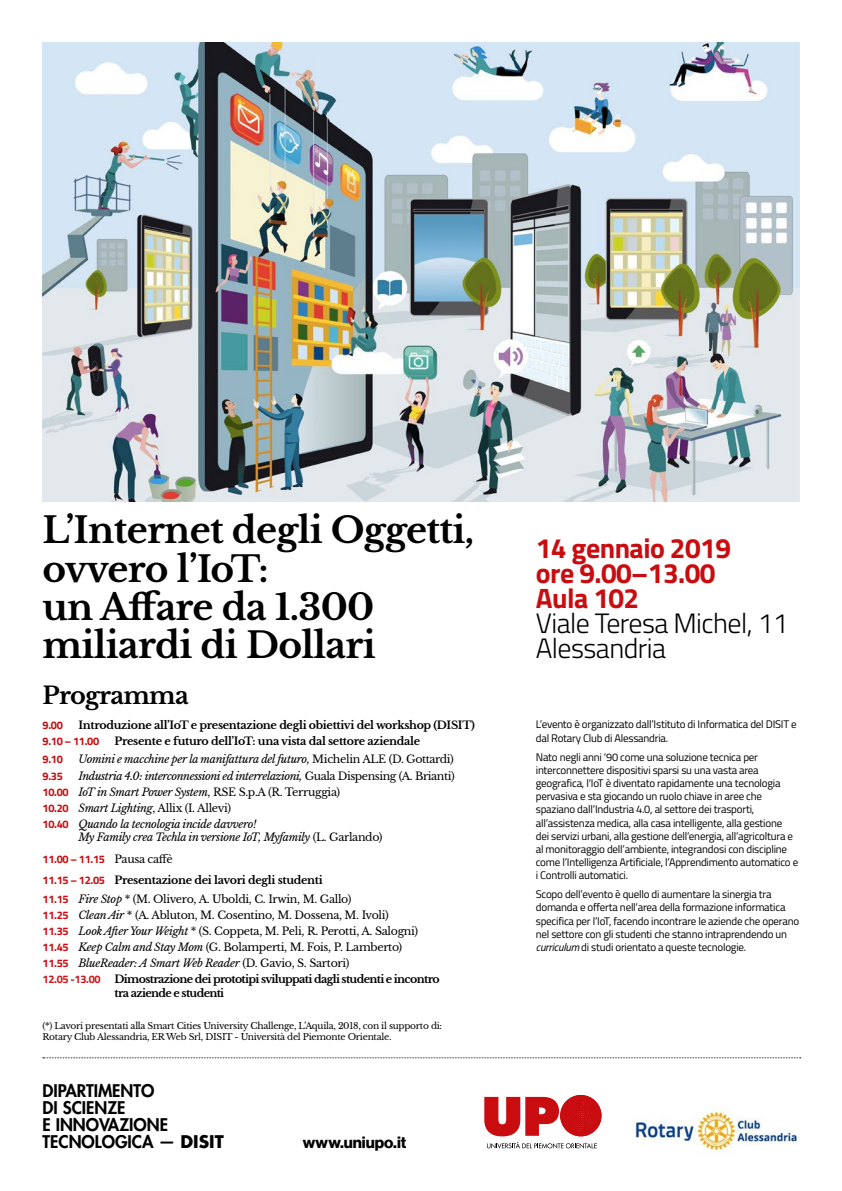
<style>
.page{position:relative;width:842px;height:1191px;background:#fff}
.page>*{position:absolute;margin:0;border:0;box-sizing:border-box;transform-origin:0 0}
.t1{font:700 36px/38px "Libre Baskerville";letter-spacing:-.02em;color:#000}
.t2{font:700 28px/25px "Titillium Web";letter-spacing:-.02em;color:#c90c0f}
.t3{font:300 28px/25px "Titillium Web";letter-spacing:-.02em;color:#000}
.t4{font:700 24px "Libre Baskerville";letter-spacing:-.03em;color:#000}
.t5{font:800 17px/17px "Futura Std";color:#000}
.t6{font:16px "N Haas Grotesk DS Pro 75 Bd";color:#000}
.t7{font:11px/13.2px "Titillium Web";letter-spacing:-.02em;color:#000}
.t8{font:11px/16px "Libre Baskerville";letter-spacing:-.03em;color:#000}
.t9{font:italic 11px/16px "Libre Baskerville";letter-spacing:-.03em;color:#000}
.t10{font:700 11px "Libre Baskerville";letter-spacing:-.03em;color:#000}
.t11{font:700 11px/13.2px "Libre Baskerville";letter-spacing:-.06em;color:#000}
.t12{font:700 11px "Titillium Web";letter-spacing:-.03em;color:#c90c0f}
.t13{font:700 11px "Titillium Web";letter-spacing:-.03em;color:#cd171a}
.t14{font:9px/10.8px "Libre Baskerville";letter-spacing:-.03em;color:#000}
.s1{font-style:normal}
.s2{font-family:"Titillium Web";font-weight:700;font-style:normal;color:#c90c0f}
.s3{font-family:"Libre Baskerville";font-weight:400;color:#000}
.s4{font-family:"Titillium Web";font-weight:700;color:#c90c0f}
.s5{font-weight:700}
.s6{font-style:italic}
</style>
<div class="page">
<div style="left:560px;top:1095px;width:41px;height:41px;background:#c90c0f;border:1px solid #c90c0f;border-radius:50%"></div>
<div style="left:561px;top:1095px;width:40px;height:40px;background:#c90c0f;border-radius:50%"></div>
<div style="left:560px;top:1095px;width:41px;height:41px;border:1px solid #c90c0f;border-radius:50%"></div>
<svg style="left:484px;top:1096px;width:113px;height:52px"></svg>
<img style="left:43px;top:43px;width:756px;height:459px">
<svg style="left:43px;top:1057px;width:758px;height:1px"></svg>
<img style="left:634px;top:1109px;width:164px;height:42px">
<h1 class="t1" style="left:43px;top:511px;width:433px">L’Internet degli Oggetti, ovvero l’IoT:<br>un Affare da 1.300 miliardi di Dollari</h1>
<h3 class="t4" style="left:43px;top:680px;width:148px">Programma</h3>
<p class="t12" style="left:43px;top:716px;width:22px">9.00</p>
<p class="t10" style="left:79px;top:718px;width:398px">Introduzione all’IoT e presentazione degli obiettivi del workshop (DISIT)</p>
<p class="t12" style="left:43px;top:732px;width:58px">9.10 – 11.00</p>
<p class="t10" style="left:115px;top:734px;width:307px">Presente e futuro dell’IoT: una vista dal settore aziendale</p>
<p class="t12" style="left:43px;top:751px;width:22px">9.10</p>
<p class="t9" style="left:79px;top:751px;width:377px">Uomini e macchine per la manifattura del futuro, <span class="s1">Michelin ALE (D. Gottardi)</span></p>
<p class="t12" style="left:43px;top:767px;width:22px">9.35</p>
<p class="t9" style="left:43px;top:767px;width:414px;text-indent:36px">Industria 4.0: interconnessioni ed interrelazioni, <span class="s1">Guala Dispensing (A. Brianti)<br></span><span class="s2">10.00</span> IoT in Smart Power System<span class="s1">, RSE S.p.A (R. Terruggia)<br></span><span class="s2">10.20</span> Smart Lighting<span class="s1">, Allix (I. Allevi)<br></span><span class="s2">10.40</span> Quando la tecnologia incide davvero!</p>
<p class="t9" style="left:79px;top:829px;width:305px">My Family crea Techla in versione IoT, Myfamily <span class="s1">(L. Garlando)</span></p>
<p class="t12" style="left:43px;top:850px;width:132px">11.00 – 11.15 <span class="s3">Pausa caffè</span></p>
<p class="t8" style="left:43px;top:871px;width:310px;line-height:18.9px"><span class="s4">11.15 – 12.05</span> <span class="s5">Presentazione dei lavori degli studenti<br></span><span class="s4">11.15</span> <span class="s6">Fire Stop</span> * (M. Olivero, A. Uboldi, C. Irwin, M. Gallo)</p>
<p class="t8" style="left:43px;top:907px;width:377px"><span class="s4">11.25</span> <span class="s6">Clean Air</span> * (A. Abluton, M. Cosentino, M. Dossena, M. Ivoli)<br><span class="s4">11.35</span> <span class="s6">Look After Your Weight</span> * (S. Coppeta, M. Peli, R. Perotti, A. Salogni)<br><span class="s4">11.45</span> <span class="s6">Keep Calm and Stay Mom</span> (G. Bolamperti, M. Fois, P. Lamberto)<br><span class="s4">11.55</span> <span class="s6">BlueReader: A Smart Web Reader</span> (D. Gavio, S. Sartori)</p>
<p class="t13" style="left:43px;top:971px;width:60px">12.05 -13.00</p>
<p class="t11" style="left:115px;top:972px;width:327px">Dimostrazione dei prototipi sviluppati dagli studenti e incontro tra aziende e studenti</p>
<p class="t14" style="left:43px;top:1020px;width:401px">(*) Lavori presentati alla Smart Cities University Challenge, L’Aquila, 2018, con il supporto di:<br>Rotary Club Alessandria, ER Web Srl, DISIT - Università del Piemonte Orientale.</p>
<h3 class="t5" style="left:43px;top:1082px;width:183px">DIPARTIMENTO<br>DI SCIENZE<br>E INNOVAZIONE<br>TECNOLOGICA — <span class="s5">DISIT</span></h3>
<h3 class="t6" style="left:303px;top:1133px;width:105px">www.uniupo.it</h3>
<h2 class="t2" style="left:536px;top:534px;width:197px">14 gennaio 2019 ore 9.00–13.00<br>Aula 102</h2>
<h2 class="t3" style="left:536px;top:609px;width:254px">Viale Teresa Michel, 11<br>Alessandria</h2>
<p class="t7" style="left:536px;top:717px;width:262px">L’evento è organizzato dall’Istituto di Informatica del DISIT e dal Rotary Club di Alessandria.</p>
<p class="t7" style="left:536px;top:749px;width:264px">Nato negli anni ‘90 come una soluzione tecnica per interconnettere dispositivi sparsi su una vasta area geografica, l‘IoT è diventato rapidamente una tecnologia pervasiva e sta giocando un ruolo chiave in aree che spaziano dall’Industria 4.0, al settore dei trasporti, all’assistenza medica, alla casa intelligente, alla gestione dei servizi urbani, alla gestione dell’energia, all’agricoltura e al monitoraggio dell’ambiente, integrandosi con discipline come l’Intelligenza Artificiale, l’Apprendimento automatico e i Controlli automatici.</p>
<p class="t7" style="left:536px;top:887px;width:265px">Scopo dell’evento è quello di aumentare la sinergia tra domanda e offerta nell’area della formazione informatica specifica per l’IoT, facendo incontrare le aziende che operano nel settore con gli studenti che stanno intraprendendo un <span class="s6">curriculum</span> di studi orientato a queste tecnologie.</p>
</div>
